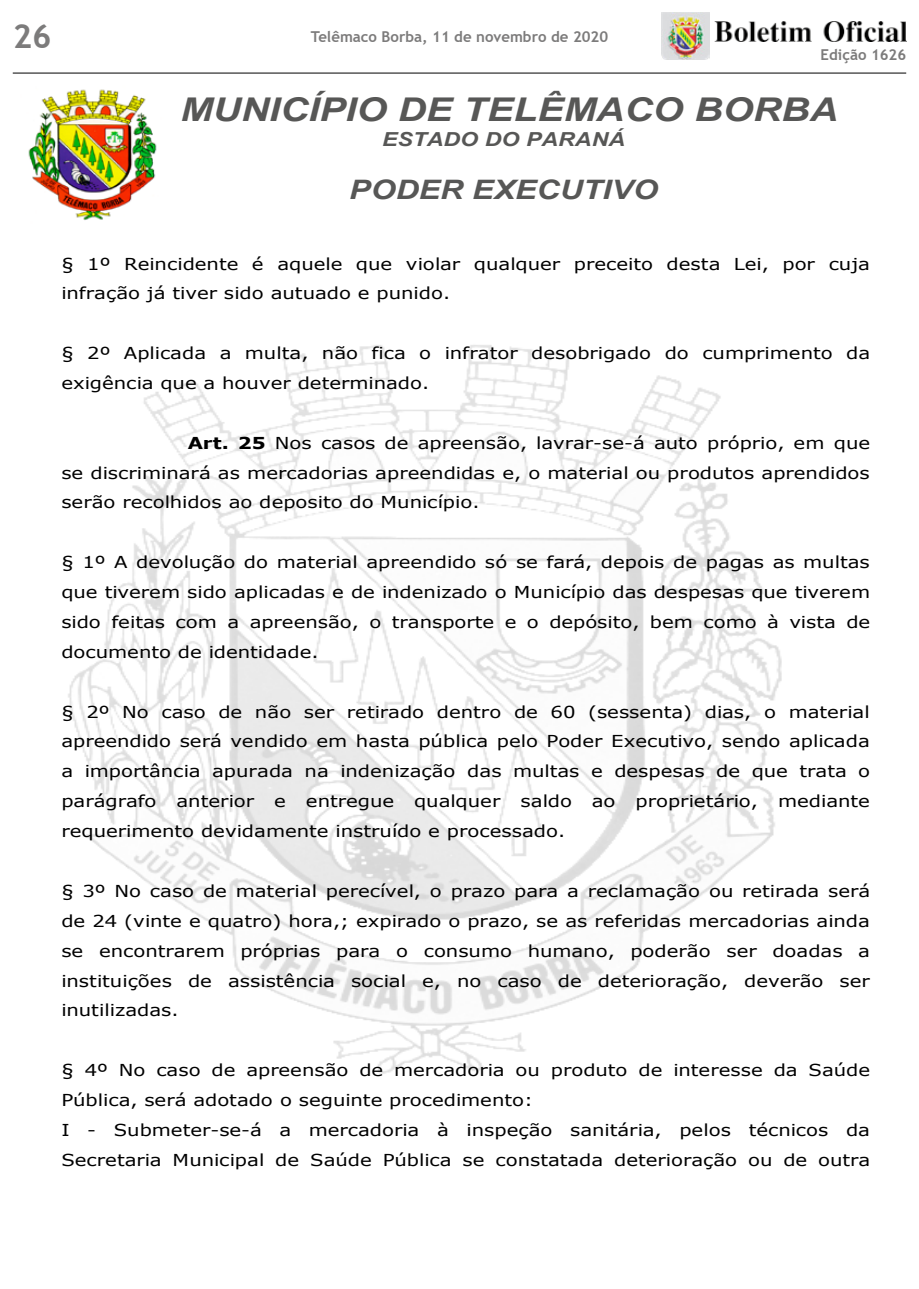
<style>
.page{position:relative;width:919px;height:1289px;background:#fff}
.page>*{position:absolute;margin:0;border:0;box-sizing:border-box;transform-origin:0 0}
.t1{font:700 33px "Trebuchet MS";color:#7c7b7b}
.t2{font:italic 700 32.7px "Arial";color:#575756;scale:1.2 1}
.t3{font:italic 700 26.85px "Arial";color:#575756;scale:1.2 1}
.t4{font:italic 700 19.35px "Arial";color:#575756;scale:1.2 1}
.t5{font:16.5px/29.8px "Verdana";letter-spacing:-.005em;color:#000;text-align:justify;scale:1.2 1}
.t6{font:700 15px "Trebuchet MS";color:#7c7b7b}
.s1{font-weight:700}
</style>
<div class="page">
<img style="left:662px;top:13px;width:47px;height:47px">
<img style="left:714px;top:21px;width:192px;height:21px">
<hr style="left:13px;top:73px;width:893px;height:1px;background:#000">
<img style="left:28px;top:89px;width:129px;height:131px">
<img style="left:68px;top:345px;width:714px;height:729px">
<h1 class="t1" style="left:13px;top:16px;width:40px">26</h1>
<p class="t6" style="left:311px;top:27px;width:299px">Telêmaco Borba, 11 de novembro de 2020</p>
<p class="t6" style="left:820px;top:45px;width:87px">Edição 1626</p>
<h2 class="t2" style="left:180px;top:88px;width:549px">MUNICÍPIO DE TELÊMACO BORBA</h2>
<p class="t4" style="left:382px;top:126px;width:204px">ESTADO DO PARANÁ</p>
<h3 class="t3" style="left:349px;top:172px;width:259px">PODER EXECUTIVO</h3>
<p class="t5" style="left:61px;top:248px;width:675px">§ 1º Reincidente é aquele que violar qualquer preceito desta Lei, por cuja infração já tiver sido autuado e punido.</p>
<p class="t5" style="left:61px;top:338px;width:675px">§ 2º Aplicada a multa, não fica o infrator desobrigado do cumprimento da exigência que a houver determinado.</p>
<p class="t5" style="left:61px;top:427px;width:675px;text-indent:126px"><span class="s1">Art. 25</span> Nos casos de apreensão, lavrar-se-á auto próprio, em que se discriminará as mercadorias apreendidas e, o material ou produtos aprendidos serão recolhidos ao deposito do Município.</p>
<p class="t5" style="left:61px;top:547px;width:675px">§ 1º A devolução do material apreendido só se fará, depois de pagas as multas que tiverem sido aplicadas e de indenizado o Município das despesas que tiverem sido feitas com a apreensão, o transporte e o depósito, bem como à vista de documento de identidade.</p>
<p class="t5" style="left:61px;top:696px;width:675px">§ 2º No caso de não ser retirado dentro de 60 (sessenta) dias, o material apreendido será vendido em hasta pública pelo Poder Executivo, sendo aplicada a importância apurada na indenização das multas e despesas de que trata o parágrafo anterior e entregue qualquer saldo ao proprietário, mediante requerimento devidamente instruído e processado.</p>
<p class="t5" style="left:61px;top:875px;width:675px">§ 3º No caso de material perecível, o prazo para a reclamação ou retirada será de 24 (vinte e quatro) hora,; expirado o prazo, se as referidas mercadorias ainda se encontrarem próprias para o consumo humano, poderão ser doadas a instituições de assistência social e, no caso de deterioração, deverão ser inutilizadas.</p>
<p class="t5" style="left:61px;top:1055px;width:675px;text-align:left">§ 4º No caso de apreensão de mercadoria ou produto de interesse da Saúde Pública, será adotado o seguinte procedimento:<br>I - Submeter-se-á a mercadoria à inspeção sanitária, pelos técnicos da Secretaria Municipal de Saúde Pública se constatada deterioração ou de outra</p>
</div>
